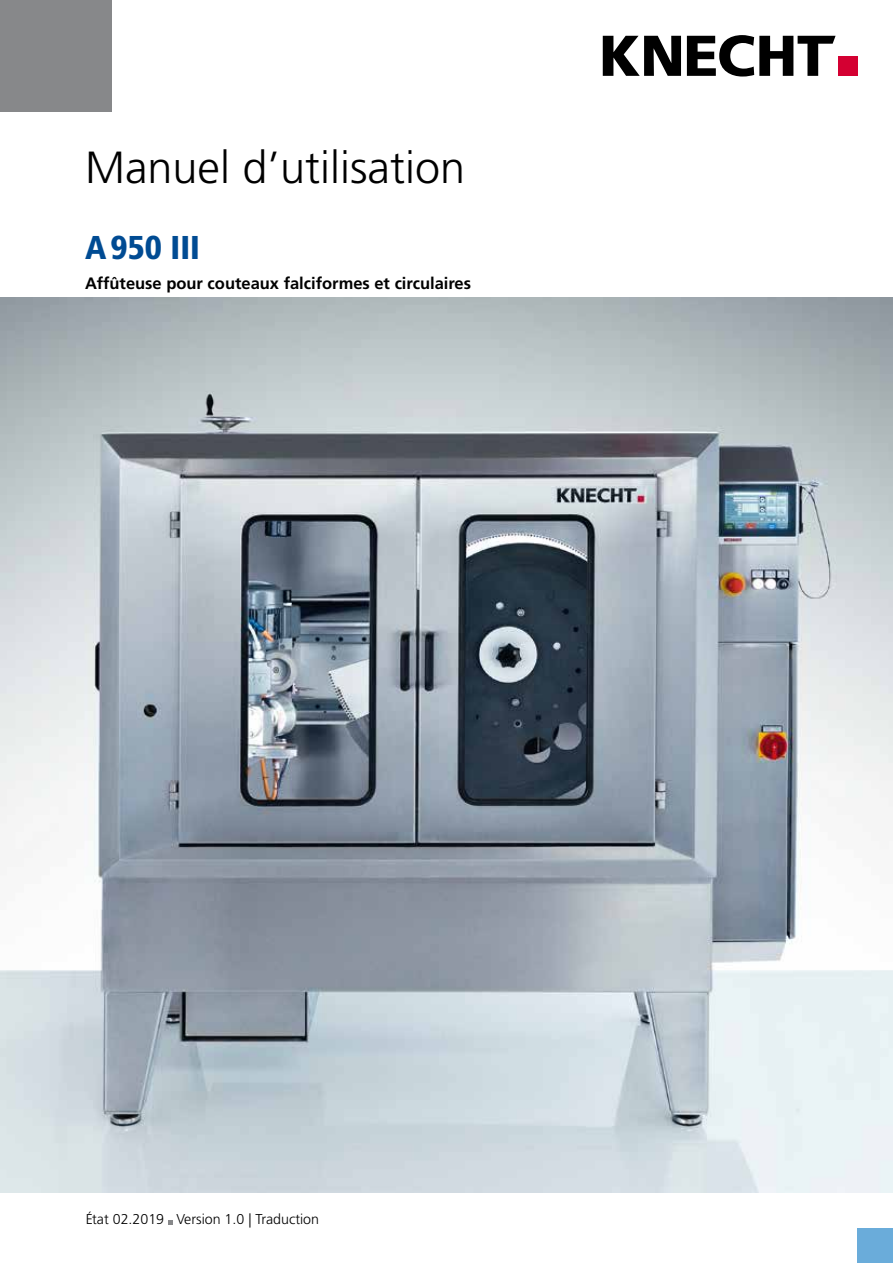
<style>
.page{position:relative;width:893px;height:1263px;background:#fff}
.page>*{position:absolute;margin:0;border:0;box-sizing:border-box;transform-origin:0 0}
.t1{font:300 45px "Frutiger LT";color:#000}
.t2{font:900 condensed 33px "Frutiger LT";color:#004b93}
.t3{font:700 16.5px "Frutiger LT";color:#000}
.t4{font:300 14.25px "Frutiger LT";color:#000}
</style>
<div class="page">
<div style="left:0;top:0;width:112px;height:112px;background:#87888a"></div>
<div style="left:858px;top:1228px;width:35px;height:35px;background:#6aacda"></div>
<img style="left:0;top:298px;width:893px;height:895px">
<svg style="left:603px;top:36px;width:78px;height:40px"></svg>
<svg style="left:687px;top:35px;width:149px;height:42px"></svg>
<div style="left:839px;top:57px;width:19px;height:19px;background:#d40032"></div>
<svg style="left:168px;top:1220px;width:4px;height:4px"></svg>
<h1 class="t1" style="left:85px;top:141px;width:382px">Manuel d’utilisation</h1>
<h2 class="t2" style="left:85px;top:227px;width:116px">A950 III</h2>
<p class="t3" style="left:85px;top:273px;width:388px">Affûteuse pour couteaux falciformes et circulaires</p>
<p class="t4" style="left:85px;top:1211px;width:236px">État 02.2019 Version 1.0 | Traduction</p>
</div>
